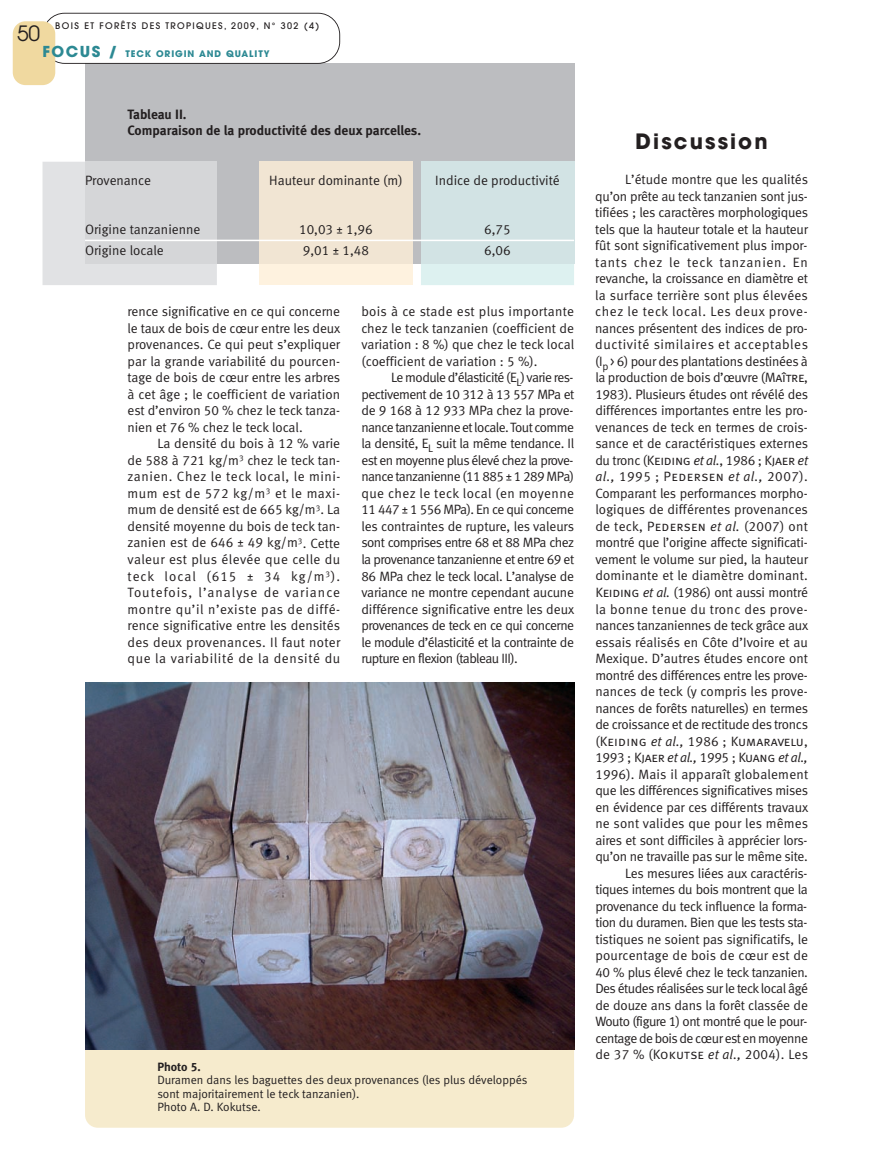
<style>
.page{position:relative;width:893px;height:1149px;background:#fff}
.page>*{position:absolute;margin:0;border:0;box-sizing:border-box;transform-origin:0 0}
.t1{font:700 21px "Avant Garde";letter-spacing:.1em;color:#231f20}
.t2{font:21px "Avant Garde";color:#231f20}
.t3{font:13.5px/16.5px "Meta Normal LF";letter-spacing:-.02em;color:#231f20;text-align:justify}
.t4{font:13.5px "Meta Normal LF";color:#231f20}
.t5{font:13.5px/16.5px "Meta Bold LF";color:#231f20}
.t6{font:13.5px "Meta Normal LF Caps";letter-spacing:.015em;color:#231f20}
.t7{font:12px/13.5px "Meta Normal LF";color:#231f20}
.t8{font:12px "Meta Bold LF";color:#231f20}
.t9{font:500 9px "Avant Garde";letter-spacing:.15em;color:#231f20}
.t10{font:700 9px "Avant Garde";letter-spacing:.1em;color:#2c8993}
.s1{font-size:15px}
.s2{font-family:"Meta Normal LF Caps"}
.s3{font-style:italic}
.s4{font-family:"Meta Normal LF"}
.s5{font-family:"Meta Normal LF";font-style:italic}
</style>
<div class="page">
<div style="left:85px;top:687px;width:489px;height:440px;background:#f6ebcd;border-radius:13px"></div>
<img style="left:85px;top:682px;width:489px;height:367px">
<div style="left:85px;top:64px;width:489px;height:200px;background:#bcbdc0"></div>
<div style="left:43px;top:162px;width:174px;height:123px;background:#e1e2e4"></div>
<div style="left:85px;top:162px;width:132px;height:102px;background:#d5d6d8"></div>
<div style="left:259px;top:264px;width:153px;height:21px;background:#fef2df"></div>
<div style="left:259px;top:162px;width:153px;height:102px;background:#f1e5d3"></div>
<div style="left:421px;top:264px;width:153px;height:21px;background:#ddf1f0"></div>
<div style="left:421px;top:162px;width:153px;height:102px;background:#d2e3e4"></div>
<hr style="left:85px;top:239px;width:489px;height:2px;background:#fff">
<svg style="left:46px;top:13px;width:294px;height:51px"></svg>
<div style="left:13px;top:21px;width:42px;height:64px;background:#f0d9a0;border-radius:13px"></div>
<h1 class="t2" style="left:17px;top:21px;width:25px">50</h1>
<p class="t9" style="left:55px;top:20px;width:265px">BOIS ET FORÊTS DES TROPIQUES, 2009, N° 302 (4)</p>
<p class="t10" style="left:43px;top:48px;width:229px"><span class="s1">FOCUS /</span> TECK ORIGIN AND QUALITY</p>
<p class="t5" style="left:128px;top:106px;width:295px">Tableau II.<br>Comparaison de la productivité des deux parcelles.</p>
<p class="t3" style="left:85px;top:172px;width:68px">Provenance</p>
<p class="t4" style="left:269px;top:172px;width:135px">Hauteur dominante (m)</p>
<p class="t4" style="left:435px;top:172px;width:126px">Indice de productivité</p>
<p class="t4" style="left:85px;top:222px;width:117px">Origine tanzanienne</p>
<p class="t3" style="left:299px;top:221px;width:75px">10,03 ± 1,96</p>
<p class="t3" style="left:484px;top:221px;width:28px">6,75</p>
<p class="t4" style="left:85px;top:242px;width:80px">Origine locale</p>
<p class="t3" style="left:303px;top:242px;width:67px">9,01 ± 1,48</p>
<p class="t3" style="left:484px;top:242px;width:28px">6,06</p>
<p class="t3" style="left:128px;top:303px;width:214px">rence significative en ce qui concerne le taux de bois de cœur entre les deux provenances. Ce qui peut s’expliquer par la grande variabilité du pourcen&shy;tage de bois de cœur entre les arbres à cet âge ; le coefficient de variation est d’environ 50 % chez le teck tanza&shy;nien et 76 % chez le teck local.</p>
<p class="t3" style="left:128px;top:435px;width:214px;text-indent:30px">La densité du bois à 12 % varie de 588 à 721 kg/m<sup>3</sup> chez le teck tan&shy;zanien. Chez le teck local, le mini&shy;mum est de 572 kg/m<sup>3</sup> et le maxi&shy;mum de densité est de 665 kg/m<sup>3</sup>. La densité moyenne du bois de teck tan&shy;zanien est de 646 ± 49 kg/m<sup>3</sup>. Cette valeur est plus élevée que celle du teck local (615 ± 34 kg/m<sup>3</sup>).<br>Toutefois, l’analyse de variance montre qu’il n’existe pas de diffé&shy;rence significative entre les densités des deux provenances. Il faut noter que la variabilité de la densité du</p>
<p class="t3" style="left:361px;top:303px;width:214px">bois à ce stade est plus importante chez le teck tanzanien (coefficient de variation : 8 %) que chez le teck local (coefficient de variation : 5 %).</p>
<p class="t3" style="left:361px;top:369px;width:214px;text-indent:30px">Le module d’élasticité (E<sub>L</sub>) varie res&shy;pectivement de 10 312 à 13 557 MPa et de 9 168 à 12 933 MPa chez la prove&shy;nance tanzanienne et locale. Tout comme la densité, E<sub>L</sub> suit la même tendance. Il est en moyenne plus élevé chez la prove&shy;nance tanzanienne (11 885 ± 1 289 MPa) que chez le teck local (en moyenne 11 447 ± 1 556 MPa). En ce qui concerne les contraintes de rupture, les valeurs sont comprises entre 68 et 88 MPa chez la provenance tanzanienne et entre 69 et 86 MPa chez le teck local. L’analyse de variance ne montre cependant aucune différence significative entre les deux provenances de teck en ce qui concerne le module d’élasticité et la contrainte de rupture en flexion (tableau III).</p>
<p class="t8" style="left:157px;top:1058px;width:45px">Photo 5.</p>
<p class="t7" style="left:157px;top:1072px;width:372px">Duramen dans les baguettes des deux provenances (les plus développés sont majoritairement le teck tanzanien).<br>Photo A. D. Kokutse.</p>
<h1 class="t1" style="left:636px;top:127px;width:134px">Discussion</h1>
<p class="t3" style="left:595px;top:171px;width:214px;text-indent:30px">L’étude montre que les qualités qu’on prête au teck tanzanien sont jus&shy;tifiées ; les caractères morphologiques tels que la hauteur totale et la hauteur fût sont significativement plus impor&shy;tants chez le teck tanzanien. En revanche, la croissance en diamètre et la surface terrière sont plus élevées chez le teck local. Les deux prove&shy;nances présentent des indices de pro&shy;ductivité similaires et acceptables (I<sub>p</sub> &gt; 6) pour des plantations destinées à la production de bois d’œuvre (<span class="s2">Maître</span>, 1983). Plusieurs études ont révélé des différences importantes entre les pro&shy;venances de teck en termes de crois&shy;sance et de caractéristiques externes du tronc (<span class="s2">Keiding</span> <span class="s3">et al.</span>, 1986 ; <span class="s2">Kjaer</span> <span class="s3">et al.,</span> 1995 ; <span class="s2">Pedersen</span> <span class="s3">et al.,</span> 2007).<br>Comparant les performances morpho&shy;logiques de différentes provenances de teck, P<span class="s2">edersen</span> <span class="s3">et al.</span> (2007) ont montré que l’origine affecte significati&shy;vement le volume sur pied, la hauteur dominante et le diamètre dominant.<br><span class="s2">Keiding</span> <span class="s3">et al.</span> (1986) ont aussi montré la bonne tenue du tronc des prove&shy;nances tanzaniennes de teck grâce aux essais réalisés en Côte d’Ivoire et au Mexique. D’autres études encore ont montré des différences entre les prove&shy;nances de teck (y compris les prove&shy;nances de forêts naturelles) en termes de croissance et de rectitude des troncs</p>
<p class="t6" style="left:595px;top:732px;width:214px"><span class="s4">(</span>Keiding <span class="s5">et al.,</span> <span class="s4">1986 ;</span> Kumaravelu<span class="s4">,</span></p>
<p class="t3" style="left:595px;top:748px;width:214px;text-align:right">1993 ; <span class="s2">Kjaer</span> <span class="s3">et al.,</span> 1995 ; <span class="s2">Kuang</span> <span class="s3">et al., </span>1996). Mais il apparaît globalement que les différences significatives mises en évidence par ces différents travaux ne sont valides que pour les mêmes aires et sont difficiles à apprécier lors&shy;qu’on ne travaille pas sur le même site.<br>Les mesures liées aux caractéris&shy;tiques internes du bois montrent que la provenance du teck influence la forma&shy;tion du duramen. Bien que les tests sta&shy;tistiques ne soient pas significatifs, le pourcentage de bois de cœur est de 40 % plus élevé chez le teck tanzanien.<br>Des études réalisées sur le teck local âgé de douze ans dans la forêt classée de Wouto (figure 1) ont montré que le pour&shy;centage de bois de cœur est en moyenne de 37 % (<span class="s2">Kokutse</span> <span class="s3">et al.,</span> 2004). Les</p>
</div>
